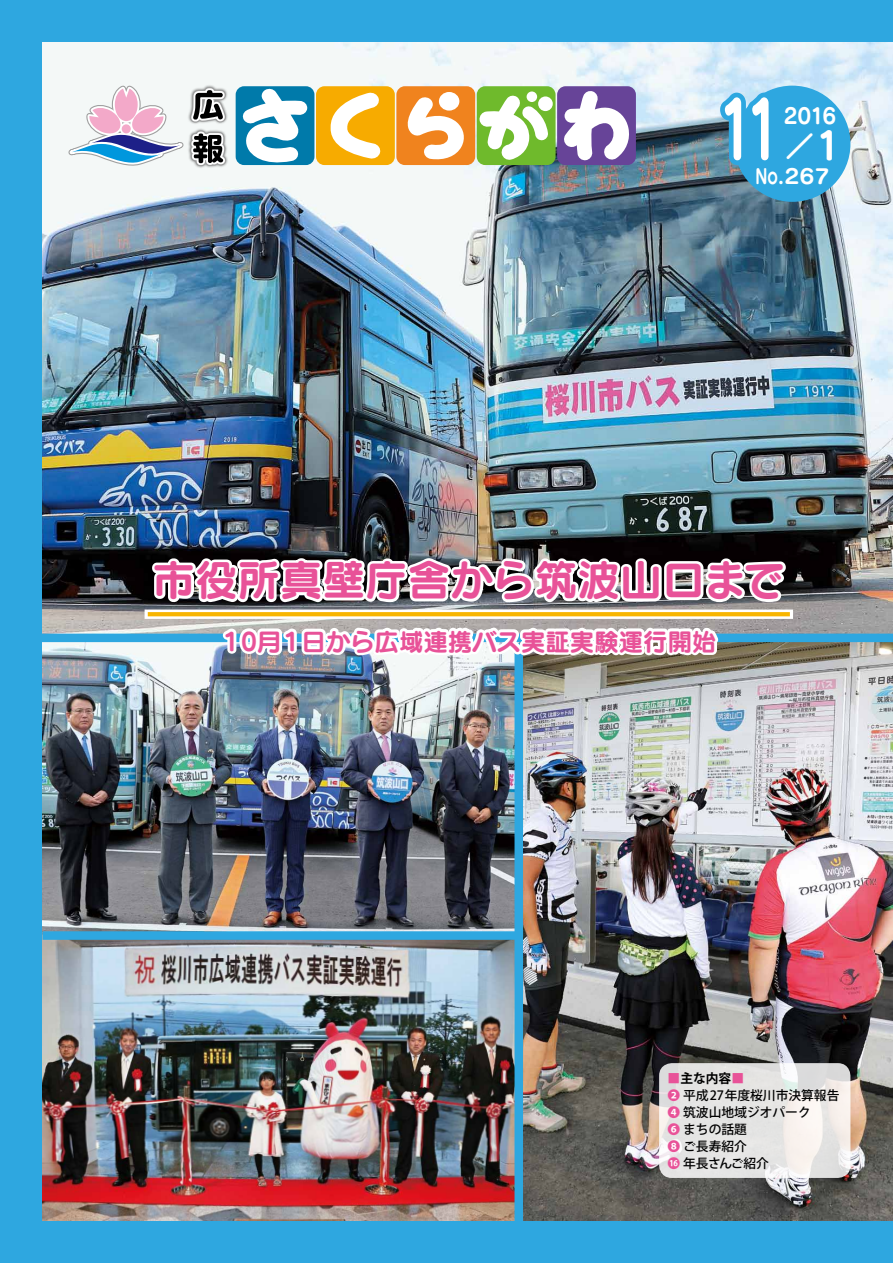
<style>
.page{position:relative;width:893px;height:1263px;background:#2ea7e0}
.page>*{position:absolute;margin:0;border:0;box-sizing:border-box;transform-origin:0 0}
.t1{font:78.3px "Seurat Pro B";color:#fff;scale:.7 1}
.t2{font:42.45px "Seurat Pro B";color:#e85298}
.t3{font:28.5px "Seurat Pro B";color:#fff}
.t4{font:24.45px "Seurat Pro B";color:#e85298}
.t5{font:21.3px "Seurat Pro B";color:#fff}
.t6{font:20.1px "Seurat Pro B";color:#fff;scale:.75 1}
.t7{font:500 12.75px "Koz Go Pro";color:#000}
.t8{font:500 12.75px "Koz Go Pro";letter-spacing:-.03em;color:#000}
.t9{font:700 12.75px "Koz Go Pro";color:#000}
.s1{font-size:37.95px}
.s2{color:#e85298}
.s3{color:#fff}
</style>
<div class="page">
<img style="left:43px;top:43px;width:850px;height:591px">
<img style="left:523px;top:642px;width:370px;height:578px">
<img style="left:43px;top:642px;width:471px;height:578px">
<svg style="left:659px;top:1063px;width:191px;height:115px;fill:#e5e5e3"></svg>
<div style="left:734px;top:86px;width:116px;height:116px;background:#2ea7e0;border-radius:50%"></div>
<div style="left:35px;top:634px;width:858px;height:8px;background:#2ea7e0"></div>
<div style="left:43px;top:931px;width:476px;height:9px;background:#2ea7e0"></div>
<div style="left:514px;top:643px;width:9px;height:586px;background:#2ea7e0"></div>
<img style="left:65px;top:0;width:775px;height:688px">
<svg style="left:149px;top:609px;width:639px;height:10px"></svg>
<svg style="left:148px;top:612px;width:642px;height:4px;fill:#f8b500"></svg>
<h1 class="t1" style="left:718px;top:75px;width:91px">11</h1>
<h3 class="t5" style="left:784px;top:101px;width:54px">2016</h3>
<h3 class="t3" style="left:785px;top:127px;width:57px">／<span class="s1">1</span></h3>
<h3 class="t6" style="left:755px;top:162px;width:100px">No.267</h3>
<h2 class="t2" style="left:153px;top:551px;width:635px">市役所真壁庁舎から筑波山口まで</h2>
<h3 class="t4" style="left:219px;top:624px;width:499px">１0月１日から広域連携バス実証実験運行開始</h3>
<p class="t9" style="left:668px;top:1070px;width:78px"><span class="s2">■</span>主な内容<span class="s2">■</span></p>
<p class="t7" style="left:668px;top:1087px;width:173px"><span class="s3">●</span><span class="s2">❷</span> 平成27年度桜川市決算報告</p>
<p class="t7" style="left:668px;top:1104px;width:145px"><span class="s3">●</span><span class="s2">❹</span> 筑波山地域ジオパーク</p>
<p class="t7" style="left:668px;top:1121px;width:81px"><span class="s3">●</span><span class="s2">❻</span> まちの話題</p>
<p class="t7" style="left:668px;top:1138px;width:81px"><span class="s3">●</span><span class="s2">❽</span> ご長寿紹介</p>
<p class="t8" style="left:668px;top:1155px;width:103px"><span class="s3">●</span><span class="s2">⓰</span> 年長さんご紹介</p>
</div>
